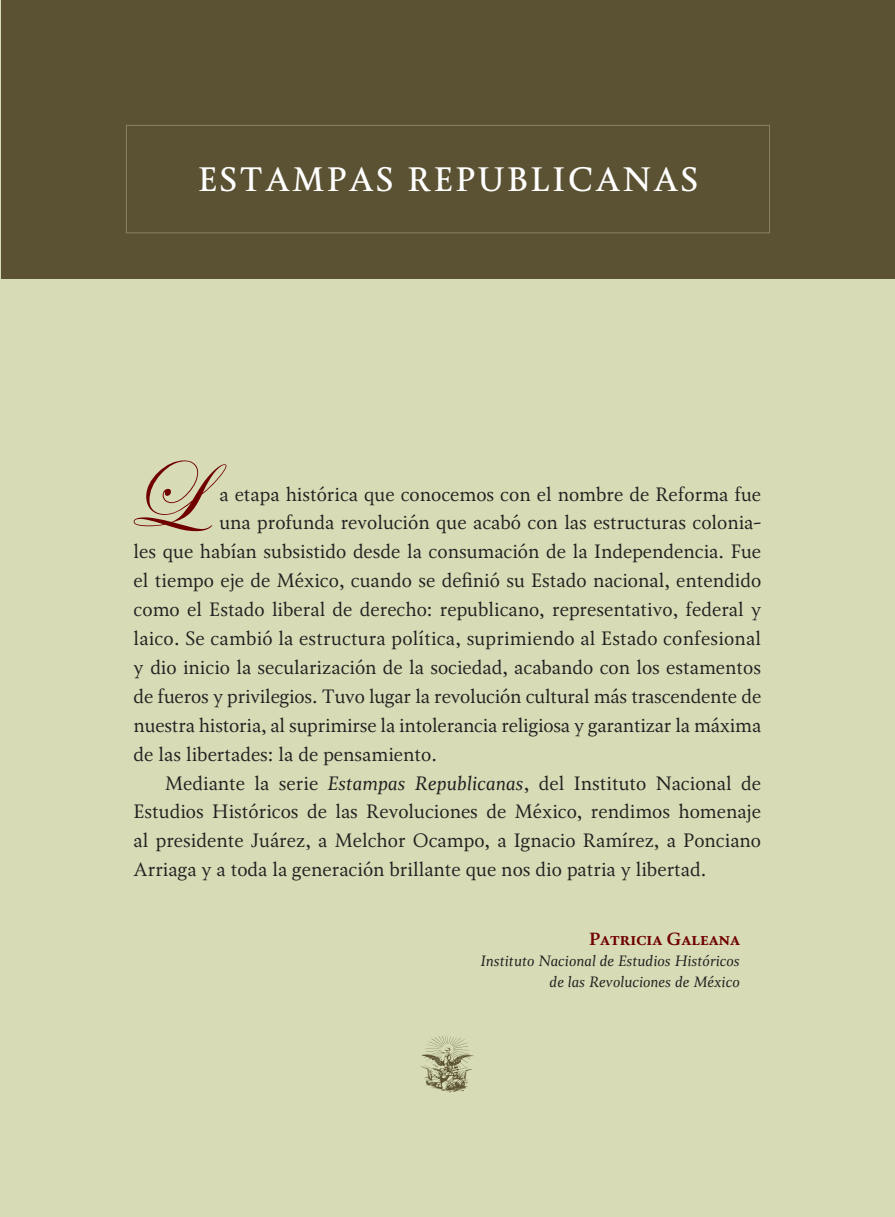
<style>
.page{position:relative;width:895px;height:1217px;background:#fff}
.page>*{position:absolute;margin:0;border:0;box-sizing:border-box;transform-origin:0 0}
.t1{font:97.65px "Edwardian Script ITC";color:#700000}
.t2{font:700 31.5px "Soberana Titular";letter-spacing:.06em;color:#fff}
.t3{font:19.25px "Soberana Texto";color:#231f20}
.t4{font:700 17.5px "Soberana Texto";color:#700000}
.t5{font:italic 14.88px/21px "Soberana Texto";color:#231f20;text-align:right}
.s1{font-style:italic}
</style>
<div class="page">
<div style="left:0;top:0;width:894px;height:1216px;background:#d7dcb6"></div>
<div style="left:0;top:0;width:894px;height:278px;background:#5b5233"></div>
<hr style="left:0;top:0;width:1px;height:1216px;background:#d7dcb6">
<svg style="left:421px;top:1036px;width:52px;height:56px"></svg>
<h2 class="t2" style="left:198px;top:159px;width:502px">ESTAMPAS REPUBLICANAS</h2>
<h1 class="t1" style="left:125px;top:443px;width:76px">L</h1>
<p class="t3" style="left:219px;top:482px;width:543px">a etapa histórica que conocemos con el nombre de Reforma fue</p>
<p class="t3" style="left:219px;top:511px;width:543px">una profunda revolución que acabó con las estructuras colonia-</p>
<p class="t3" style="left:134px;top:539px;width:629px">les que habían subsistido desde la consumación de la Independencia. Fue</p>
<p class="t3" style="left:134px;top:568px;width:629px">el tiempo eje de México, cuando se definió su Estado nacional, entendido</p>
<p class="t3" style="left:134px;top:597px;width:629px">como el Estado liberal de derecho: republicano, representativo, federal y</p>
<p class="t3" style="left:134px;top:626px;width:629px">laico. Se cambió la estructura política, suprimiendo al Estado confesional</p>
<p class="t3" style="left:134px;top:655px;width:628px">y dio inicio la secularización de la sociedad, acabando con los estamentos</p>
<p class="t3" style="left:134px;top:684px;width:629px">de fueros y privilegios. Tuvo lugar la revolución cultural más trascendente de</p>
<p class="t3" style="left:134px;top:713px;width:629px">nuestra historia, al suprimirse la intolerancia religiosa y garantizar la máxima</p>
<p class="t3" style="left:134px;top:742px;width:305px">de las libertades: la de pensamiento.</p>
<p class="t3" style="left:165px;top:770px;width:597px">Mediante la serie <span class="s1">Estampas Republicanas</span>, del Instituto Nacional de</p>
<p class="t3" style="left:134px;top:799px;width:629px">Estudios Históricos de las Revoluciones de México, rendimos homenaje</p>
<p class="t3" style="left:134px;top:828px;width:629px">al presidente Juárez, a Melchor Ocampo, a Ignacio Ramírez, a Ponciano</p>
<p class="t3" style="left:134px;top:857px;width:574px">Arriaga y a toda la generación brillante que nos dio patria y libertad.</p>
<p class="t4" style="left:589px;top:927px;width:153px">Patricia Galeana</p>
<p class="t5" style="left:480px;top:949px;width:261px">Instituto Nacional de Estudios Históricos de las Revoluciones de México</p>
</div>
